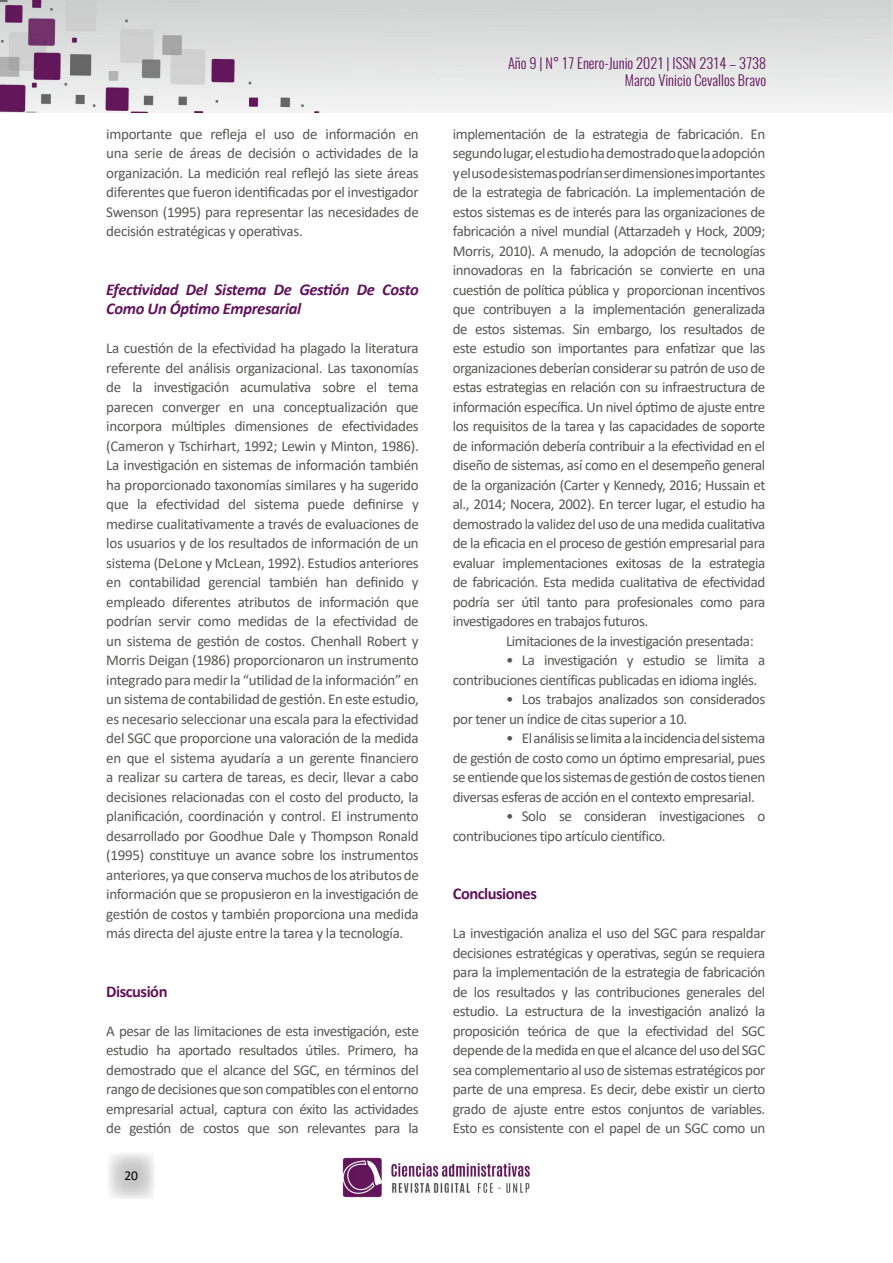
<style>
.page{position:relative;width:893px;height:1263px;background:#fff}
.page>*{position:absolute;margin:0;border:0;box-sizing:border-box;transform-origin:0 0}
.t1{font:italic 700 16.5px/19.5px "Calibri";letter-spacing:-.02em;color:#61135a}
.t2{font:700 16.5px "Calibri";letter-spacing:-.03em;color:#61135a}
.t3{font:15px/19.5px "Calibri";letter-spacing:-.03em;color:#575756;text-align:justify}
.t4{font:300 14.4px/17.2px "Oswald";color:#61135a;text-align:right}
.t5{font:13.5px "Calibri";color:#000}
</style>
<div class="page">
<svg style="left:109px;top:1153px;width:45px;height:46px"></svg>
<img style="left:0;top:0;width:893px;height:112px">
<img style="left:342px;top:1157px;width:187px;height:41px">
<p class="t3" style="left:106px;top:124px;width:314px">importante que refleja el uso de información en una serie de áreas de decisión o actividades de la organización. La medición real reflejó las siete áreas diferentes que fueron identificadas por el investigador Swenson (1995) para representar las necesidades de decisión estratégicas y operativas.</p>
<p class="t1" style="left:106px;top:279px;width:314px">Efectividad Del Sistema De Gestión De Costo<br>Como Un Óptimo Empresarial</p>
<p class="t3" style="left:106px;top:338px;width:314px">La cuestión de la efectividad ha plagado la literatura referente del análisis organizacional. Las taxonomías de la investigación acumulativa sobre el tema parecen converger en una conceptualización que incorpora múltiples dimensiones de efectividades (Cameron y Tschirhart, 1992; Lewin y Minton, 1986).<br>La investigación en sistemas de información también ha proporcionado taxonomías similares y ha sugerido que la efectividad del sistema puede definirse y medirse cualitativamente a través de evaluaciones de los usuarios y de los resultados de información de un sistema (DeLone y McLean, 1992). Estudios anteriores en contabilidad gerencial también han definido y empleado diferentes atributos de información que podrían servir como medidas de la efectividad de un sistema de gestión de costos. Chenhall Robert y Morris Deigan (1986) proporcionaron un instrumento integrado para medir la “utilidad de la información” en un sistema de contabilidad de gestión. En este estudio, es necesario seleccionar una escala para la efectividad del SGC que proporcione una valoración de la medida en que el sistema ayudaría a un gerente financiero a realizar su cartera de tareas, es decir, llevar a cabo decisiones relacionadas con el costo del producto, la planificación, coordinación y control. El instrumento desarrollado por Goodhue Dale y Thompson Ronald (1995) constituye un avance sobre los instrumentos anteriores, ya que conserva muchos de los atributos de información que se propusieron en la investigación de gestión de costos y también proporciona una medida más directa del ajuste entre la tarea y la tecnología.</p>
<p class="t2" style="left:106px;top:980px;width:63px">Discusión</p>
<p class="t3" style="left:106px;top:1021px;width:314px">A pesar de las limitaciones de esta investigación, este estudio ha aportado resultados útiles. Primero, ha demostrado que el alcance del SGC, en términos del rango de decisiones que son compatibles con el entorno empresarial actual, captura con éxito las actividades de gestión de costos que son relevantes para la</p>
<p class="t5" style="left:124px;top:1166px;width:15px">20</p>
<p class="t4" style="left:508px;top:52px;width:260px">Año 9 | N° 17 Enero-Junio 2021 | ISSN 2314 – 3738<br>Marco Vinicio Cevallos Bravo</p>
<p class="t3" style="left:453px;top:124px;width:314px">implementación de la estrategia de fabricación. En segundo lugar, el estudio ha demostrado que la adopción y el uso de sistemas podrían ser dimensiones importantes de la estrategia de fabricación. La implementación de estos sistemas es de interés para las organizaciones de fabricación a nivel mundial (Attarzadeh y Hock, 2009; Morris, 2010). A menudo, la adopción de tecnologías innovadoras en la fabricación se convierte en una cuestión de política pública y proporcionan incentivos que contribuyen a la implementación generalizada de estos sistemas. Sin embargo, los resultados de este estudio son importantes para enfatizar que las organizaciones deberían considerar su patrón de uso de estas estrategias en relación con su infraestructura de información específica. Un nivel óptimo de ajuste entre los requisitos de la tarea y las capacidades de soporte de información debería contribuir a la efectividad en el diseño de sistemas, así como en el desempeño general de la organización (Carter y Kennedy, 2016; Hussain et al., 2014; Nocera, 2002). En tercer lugar, el estudio ha demostrado la validez del uso de una medida cualitativa de la eficacia en el proceso de gestión empresarial para evaluar implementaciones exitosas de la estrategia de fabricación. Esta medida cualitativa de efectividad podría ser útil tanto para profesionales como para investigadores en trabajos futuros.</p>
<p class="t3" style="left:506px;top:631px;width:249px">Limitaciones de la investigación presentada:</p>
<p class="t3" style="left:453px;top:650px;width:314px;text-indent:53px">• La investigación y estudio se limita a contribuciones científicas publicadas en idioma inglés.</p>
<p class="t3" style="left:453px;top:689px;width:314px;text-indent:53px">• Los trabajos analizados son considerados por tener un índice de citas superior a 10.</p>
<p class="t3" style="left:453px;top:728px;width:314px;text-indent:53px">• El análisis se limita a la incidencia del sistema de gestión de costo como un óptimo empresarial, pues se entiende que los sistemas de gestión de costos tienen diversas esferas de acción en el contexto empresarial.</p>
<p class="t3" style="left:453px;top:806px;width:314px;text-indent:53px">• Solo se consideran investigaciones o contribuciones tipo artículo científico.</p>
<p class="t2" style="left:453px;top:882px;width:86px">Conclusiones</p>
<p class="t3" style="left:453px;top:923px;width:314px">La investigación analiza el uso del SGC para respaldar decisiones estratégicas y operativas, según se requiera para la implementación de la estrategia de fabricación de los resultados y las contribuciones generales del estudio. La estructura de la investigación analizó la proposición teórica de que la efectividad del SGC depende de la medida en que el alcance del uso del SGC sea complementario al uso de sistemas estratégicos por parte de una empresa. Es decir, debe existir un cierto grado de ajuste entre estos conjuntos de variables.<br>Esto es consistente con el papel de un SGC como un</p>
</div>
